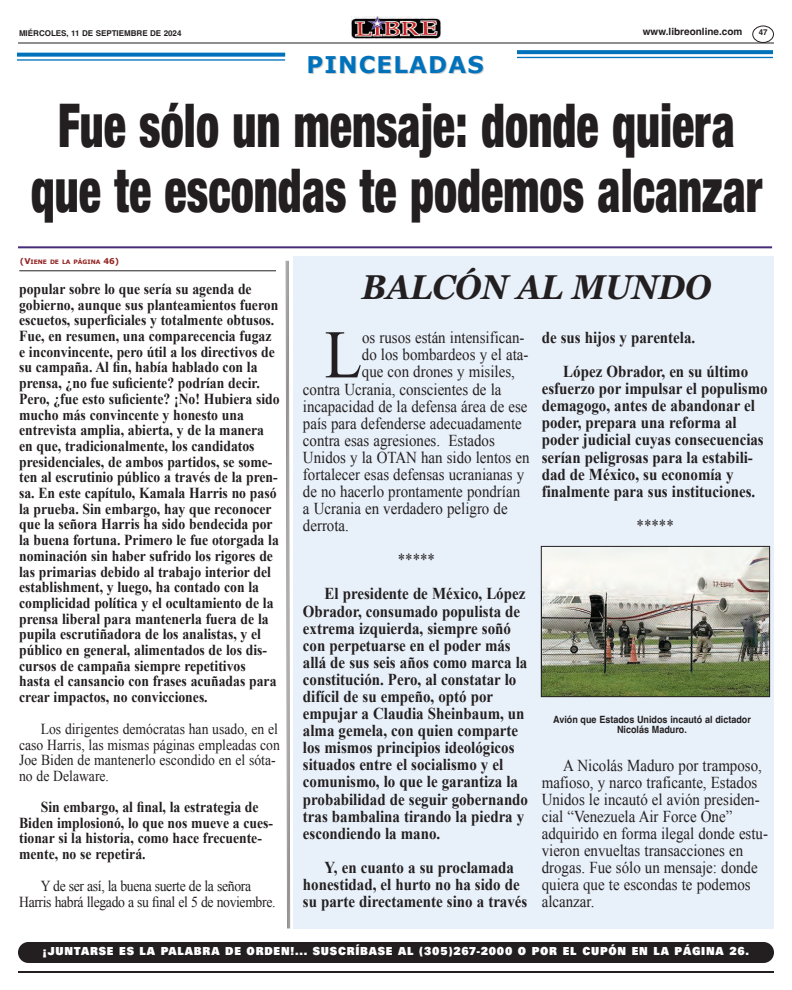
<style>
.page{position:relative;width:792px;height:990px;background:#fff}
.page>*{position:absolute;margin:0;border:0;box-sizing:border-box;transform-origin:0 0}
.t1{font:68.2px "Times New Roman";color:#231f20;scale:.9 1}
.t2{font:64.9px/65.5px "Sans Black Condensed DTC";color:#231f20;text-align:center;scale:.76 1}
.t3{font:italic 700 34.5px "Georgia";color:#231f20;scale:.93 1}
.t4{font:700 23px "Verdana";letter-spacing:.05em;color:#0072bc}
.t5{font:700 16.6px/17.1px "Times New Roman";color:#231f20;scale:.9 1}
.t6{font:16.6px/17.1px "Times New Roman";color:#231f20;scale:.9 1}
.t7{font:700 15.2px/15.7px "Times New Roman";color:#231f20;scale:.9 1}
.t8{font:15.2px/15.7px "Times New Roman";color:#231f20;scale:.9 1}
.t9{font:15.2px/15.7px "Times New Roman";letter-spacing:-.025em;color:#231f20;text-align:center;scale:.9 1}
.t10{font:12px "Univers Ultra Bold DTC";letter-spacing:.065em;color:#fff;scale:.92 1}
.t11{font:700 10px/10.5px "Helvetica";color:#231f20;text-align:center;scale:.9 1}
.t12{font:700 10px "Helvetica";color:#231f20}
.t13{font:700 8px "Helvetica";color:#231f20}
.t14{font:700 6px "Verdana";color:#91211f}
.s1{font-size:8px}
</style>
<div class="page">
<hr style="left:18px;top:43px;width:756px;height:1px;background:#231f20">
<img style="left:351px;top:16px;width:90px;height:22px">
<svg style="left:752px;top:25px;width:22px;height:18px"></svg>
<hr style="left:18px;top:971px;width:756px;height:2px;background:#231f20">
<div style="left:294px;top:256px;width:480px;height:672px;background:#e8f0f9"></div>
<svg style="left:517px;top:50px;width:256px;height:4px"></svg>
<hr style="left:517px;top:57px;width:256px;height:1px;background:#0072bc">
<svg style="left:17px;top:53px;width:268px;height:4px"></svg>
<hr style="left:17px;top:59px;width:268px;height:2px;background:#0072bc">
<hr style="left:18px;top:246px;width:754px;height:2px;background:#462c7a">
<svg style="left:285px;top:260px;width:6px;height:669px"></svg>
<hr style="left:19px;top:270px;width:257px;height:1px;background:#231f20">
<div style="left:18px;top:942px;width:756px;height:21px;background:#231f20;border-radius:10px"></div>
<img style="left:543px;top:548px;width:225px;height:147px">
<div style="left:541px;top:546px;width:229px;height:151px;border:1px solid #231f20"></div>
<p class="t13" style="left:19px;top:30px;width:164px">MIÉRCOLES, 11 DE SEPTIEMBRE DE 2024</p>
<p class="t12" style="left:643px;top:27px;width:101px">www.libreonline.com</p>
<p class="t13" style="left:759px;top:29px;width:10px">47</p>
<h3 class="t4" style="left:306px;top:50px;width:179px">PINCELADAS</h3>
<h2 class="t2" style="left:31px;top:98px;width:964px">Fue sólo un mensaje: donde quiera que te escondas te podemos alcanzar</h2>
<p class="t14" style="left:20px;top:258px;width:101px"><span class="s1">(V</span>IENE DE LA PÁGINA <span class="s1">46)</span></p>
<p class="t7" style="left:19px;top:281px;width:289px">popular sobre lo que sería su agenda de gobierno, aunque sus planteamientos fueron</p>
<p class="t7" style="left:19px;top:312px;width:291px">escuetos, superficiales y totalmente obtusos.<br>Fue, en resumen, una comparecencia fugaz e inconvincente, pero útil a los directivos de su campaña. Al fin, había hablado con la prensa, ¿no fue suficiente? podrían decir.<br>Pero, ¿fue esto suficiente? ¡No! Hubiera sido mucho más convincente y honesto una entrevista amplia, abierta, y de la manera en que, tradicionalmente, los candidatos presidenciales, de ambos partidos, se some&shy;ten al escrutinio público a través de la pren&shy;sa. En este capítulo, Kamala Harris no pasó la prueba. Sin embargo, hay que reconocer que la señora Harris ha sido bendecida por la buena fortuna. Primero le fue otorgada la nominación sin haber sufrido los rigores de las primarias debido al trabajo interior del establishment, y luego, ha contado con la complicidad política y el ocultamiento de la prensa liberal para mantenerla fuera de la pupila escrutiñadora de los analistas, y el público en general, alimentados de los dis&shy;cursos de campaña siempre repetitivos hasta el cansancio con frases acuñadas para crear impactos, no convicciones.</p>
<p class="t8" style="left:19px;top:721px;width:291px;text-indent:22px">Los dirigentes demócratas han usado, en el caso Harris, las mismas páginas empleadas con Joe Biden de mantenerlo escondido en el sóta&shy;no de Delaware.</p>
<p class="t7" style="left:19px;top:799px;width:284px;text-indent:22px">Sin embargo, al final, la estrategia de Biden implosionó, lo que nos mueve a cues&shy;tionar si la historia, como hace frecuente&shy;mente, no se repetirá.</p>
<p class="t9" style="left:19px;top:878px;width:286px">Y de ser así, la buena suerte de la señora<br>Harris habrá llegado a su final el 5 de noviembre.</p>
<h3 class="t3" style="left:362px;top:267px;width:377px">BALCÓN AL MUNDO</h3>
<h1 class="t1" style="left:325px;top:317px;width:43px">L</h1>
<p class="t6" style="left:362px;top:329px;width:182px">os rusos están intensifican-</p>
<p class="t6" style="left:362px;top:346px;width:187px">do los bombardeos y el ata-</p>
<p class="t6" style="left:362px;top:363px;width:171px">que con drones y misiles,</p>
<p class="t6" style="left:303px;top:380px;width:222px">contra Ucrania, conscientes de la</p>
<p class="t6" style="left:303px;top:397px;width:251px">incapacidad de la defensa área de ese</p>
<p class="t6" style="left:303px;top:415px;width:245px">país para defenderse adecuadamente</p>
<p class="t6" style="left:303px;top:432px;width:215px">contra esas agresiones. Estados</p>
<p class="t6" style="left:303px;top:449px;width:253px">Unidos y la OTAN han sido lentos en</p>
<p class="t6" style="left:303px;top:466px;width:247px">fortalecer esas defensas ucranianas y</p>
<p class="t6" style="left:303px;top:483px;width:243px">de no hacerlo prontamente pondrían</p>
<p class="t6" style="left:303px;top:500px;width:229px">a Ucrania en verdadero peligro de</p>
<p class="t6" style="left:303px;top:517px;width:53px">derrota.</p>
<p class="t6" style="left:398px;top:551px;width:43px">*****</p>
<p class="t5" style="left:303px;top:585px;width:252px;text-indent:22px">El presidente de México, López<br>Obrador, consumado populista de extrema izquierda, siempre soñó con perpetuarse en el poder más allá de sus seis años como marca la constitución. Pero, al constatar lo difícil de su empeño, optó por empujar a Claudia Sheinbaum, un alma gemela, con quien comparte los mismos principios ideológicos situados entre el socialismo y el comunismo, lo que le garantiza la probabilidad de seguir gobernando tras bambalina tirando la piedra y escondiendo la mano.</p>
<p class="t5" style="left:303px;top:859px;width:251px;text-align:center">Y, en cuanto a su proclamada honestidad, el hurto no ha sido de su parte directamente sino a través</p>
<p class="t5" style="left:563px;top:320px;width:207px;line-height:34.2px;text-indent:-22px">de sus hijos y parentela.<br>López Obrador, en su último</p>
<p class="t5" style="left:542px;top:380px;width:252px">esfuerzo por impulsar el populismo demagogo, antes de abandonar el poder, prepara una reforma al poder judicial cuyas consecuencias serían peligrosas para la estabili&shy;dad de México, su economía y finalmente para sus instituciones.</p>
<p class="t6" style="left:637px;top:517px;width:43px">*****</p>
<p class="t11" style="left:553px;top:715px;width:221px">Avión que Estados Unidos incautó al dictador<br>Nicolás Maduro.</p>
<p class="t6" style="left:542px;top:756px;width:253px;text-indent:22px">A Nicolás Maduro por tramposo, mafioso, y narco traficante, Estados<br>Unidos le incautó el avión presiden&shy;cial “Venezuela Air Force One” adquirido en forma ilegal donde estu&shy;vieron envueltas transacciones en drogas. Fue sólo un mensaje: donde quiera que te escondas te podemos alcanzar.</p>
<p class="t10" style="left:43px;top:947px;width:769px">¡JUNTARSE ES LA PALABRA DE ORDEN!... SUSCRÍBASE AL (305)267-2000 O POR EL CUPÓN EN LA PÁGINA 26.</p>
</div>
